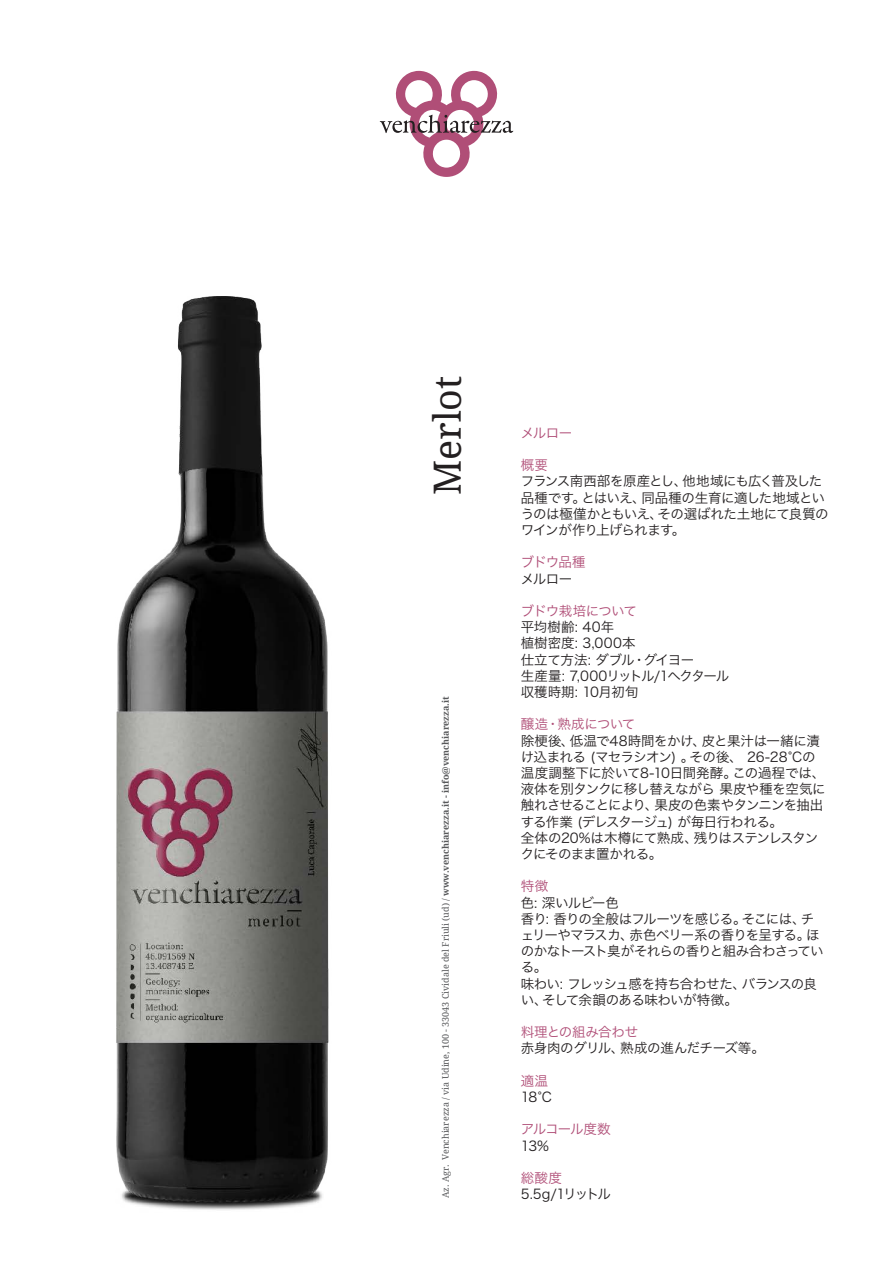
<style>
.page{position:relative;width:893px;height:1263px;background:#fff}
.page>*{position:absolute;margin:0;border:0;box-sizing:border-box;transform-origin:0 0}
.t1{font:37.5px "Droid Serif";color:#231f20}
.t2{font:13.5px/16.2px "Hira Kaku Pro W3";letter-spacing:-.04em;color:#231f20}
.t3{font:13.5px/16.2px "Hira Kaku Pro W3";letter-spacing:-.015em;color:#231f20}
.t4{font:13.5px "Hira Kaku Pro W3";letter-spacing:-.04em;color:#b04e77}
.t5{font:13.5px "Hira Kaku Pro W3";letter-spacing:-.06em;color:#b04e77}
.t6{font:13.5px "Hira Kaku Pro W3";letter-spacing:-.07em;color:#b04e77}
.t7{font:9px "Droid Serif";color:#57585a}
.s1{font-weight:700}
</style>
<div class="page">
<svg style="left:380px;top:71px;width:133px;height:106px"></svg>
<img style="left:116px;top:296px;width:213px;height:914px">
<h1 class="t1" style="left:426px;top:495px;width:121px;rotate:-90deg">Merlot</h1>
<p class="t7" style="left:440px;top:1198px;width:503px;rotate:-90deg">Az. Agr. Venchiarezza / via Udine, 100 - 33043 Cividale del Friuli (ud) / <span class="s1">www.venchiarezza.it - info@venchiarezza.it</span></p>
<p class="t4" style="left:521px;top:421px;width:53px">メルロー</p>
<p class="t4" style="left:521px;top:453px;width:29px">概要</p>
<p class="t2" style="left:521px;top:472px;width:309px">フランス南西部を原産とし、他地域にも広く普及した品種です。とはいえ、同品種の生育に適した地域というのは極僅かともいえ、その選ばれた土地にて良質のワインが作り上げられます。</p>
<p class="t4" style="left:521px;top:550px;width:66px">ブドウ品種</p>
<p class="t2" style="left:521px;top:569px;width:53px">メルロー</p>
<p class="t5" style="left:521px;top:599px;width:118px">ブドウ栽培について</p>
<p class="t3" style="left:521px;top:618px;width:210px">平均樹齢: 40年<br>植樹密度: 3,000本<br>仕立て方法: ダブル・グイヨー<br>生産量: 7,000リットル/1ヘクタール収穫時期: 10月初旬</p>
<p class="t4" style="left:521px;top:712px;width:116px">醸造・熟成について</p>
<p class="t2" style="left:521px;top:731px;width:306px">除梗後、低温で48時間をかけ、皮と果汁は一緒に漬け込まれる (マセラシオン) 。その後、 26-28°Cの温度調整下に於いて8-10日間発酵。この過程では、液体を別タンクに移し替えながら 果皮や種を空気に触れさせることにより、果皮の色素やタンニンを抽出する作業 (デレスタージュ) が毎日行われる。<br>全体の20%は木樽にて熟成、残りはステンレスタンクにそのまま置かれる。</p>
<p class="t4" style="left:521px;top:874px;width:29px">特徴</p>
<p class="t2" style="left:521px;top:893px;width:304px">色: 深いルビー色<br>香り: 香りの全般はフルーツを感じる。そこには、チェリーやマラスカ、赤色ベリー系の香りを呈する。ほのかなトースト臭がそれらの香りと組み合わさっている。<br>味わい: フレッシュ感を持ち合わせた、バランスの良い、そして余韻のある味わいが特徴。</p>
<p class="t4" style="left:521px;top:1020px;width:119px">料理との組み合わせ</p>
<p class="t2" style="left:521px;top:1039px;width:246px">赤身肉のグリル、熟成の進んだチーズ等。</p>
<p class="t4" style="left:521px;top:1069px;width:29px">適温</p>
<p class="t2" style="left:521px;top:1088px;width:33px">18°C</p>
<p class="t6" style="left:521px;top:1117px;width:91px">アルコール度数</p>
<p class="t2" style="left:521px;top:1136px;width:30px">13%</p>
<p class="t4" style="left:521px;top:1166px;width:43px">総酸度</p>
<p class="t2" style="left:521px;top:1185px;width:92px">5.5g/1リットル</p>
</div>
